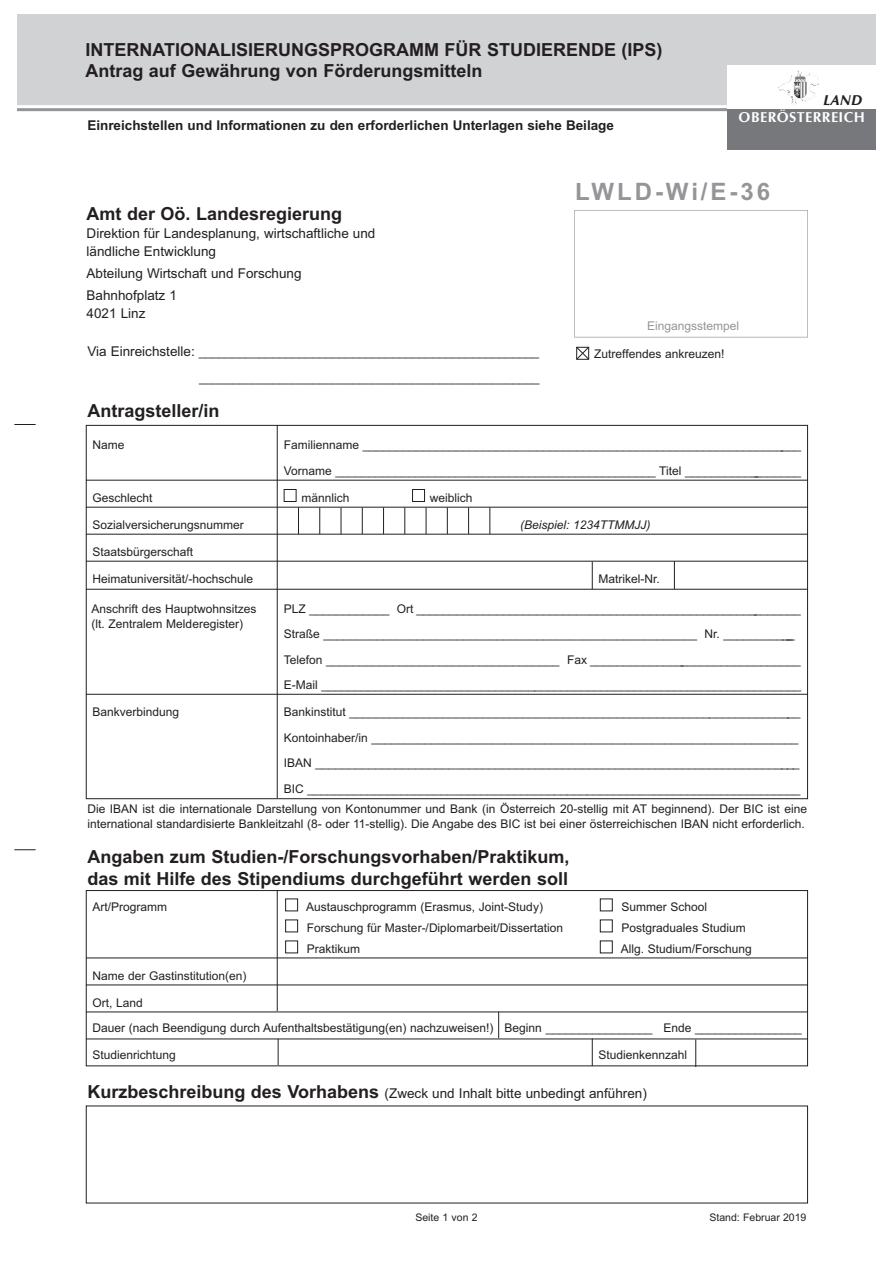
<style>
.page{position:relative;width:893px;height:1263px;background:#fff}
.page>*{position:absolute;margin:0;border:0;box-sizing:border-box;transform-origin:0 0}
.t1{font:700 24px "Arial";letter-spacing:.12em;color:#939598}
.t2{font:700 18px/21px "Arial";color:#231f20}
.t3{font:700 14.4px "Cg Omega";letter-spacing:.03em;color:#fff}
.t4{font:italic 700 14.4px "Cg Omega";color:#231f20}
.t5{font:13.5px/18px "Arial";color:#231f20}
.t6{font:700 13.5px "Arial";color:#231f20}
.t7{font:12px/25.5px "Arial";color:#231f20}
.t8{font:italic 12px "Arial";color:#231f20}
.t9{font:12px "Arial";color:#939598}
.t10{font:10.5px "Arial";color:#231f20}
.s1{font-size:13.5px}
.s2{font-weight:700;font-size:18px}
</style>
<div class="page">
<svg style="left:14px;top:424px;width:22px;height:1px"></svg>
<svg style="left:14px;top:849px;width:22px;height:1px"></svg>
<div style="left:17px;top:15px;width:859px;height:91px;background:#d1d2d4"></div>
<svg style="left:574px;top:210px;width:234px;height:128px"></svg>
<hr style="left:17px;top:108px;width:859px;height:3px;background:#939598">
<hr style="left:17px;top:105px;width:866px;height:2px;background:#fff">
<div style="left:727px;top:108px;width:149px;height:42px;background:#76787b"></div>
<div style="left:727px;top:65px;width:149px;height:43px;background:#fff"></div>
<img style="left:800px;top:72px;width:19px;height:14px">
<svg style="left:576px;top:346px;width:14px;height:14px"></svg>
<svg style="left:85px;top:479px;width:724px;height:216px"></svg>
<hr style="left:277px;top:425px;width:1px;height:373px;background:#231f20">
<svg style="left:592px;top:562px;width:1px;height:27px"></svg>
<svg style="left:674px;top:561px;width:1px;height:28px"></svg>
<svg style="left:298px;top:507px;width:1px;height:27px"></svg>
<svg style="left:319px;top:507px;width:1px;height:27px"></svg>
<svg style="left:341px;top:507px;width:1px;height:27px"></svg>
<svg style="left:362px;top:507px;width:1px;height:27px"></svg>
<svg style="left:383px;top:507px;width:1px;height:27px"></svg>
<svg style="left:404px;top:507px;width:1px;height:27px"></svg>
<svg style="left:426px;top:507px;width:1px;height:27px"></svg>
<svg style="left:447px;top:507px;width:1px;height:27px"></svg>
<svg style="left:468px;top:507px;width:1px;height:27px"></svg>
<svg style="left:489px;top:507px;width:1px;height:27px"></svg>
<div style="left:600px;top:940px;width:13px;height:13px;border:1px solid #231f20"></div>
<div style="left:285px;top:940px;width:13px;height:13px;border:1px solid #231f20"></div>
<div style="left:600px;top:919px;width:13px;height:13px;border:1px solid #231f20"></div>
<div style="left:285px;top:919px;width:13px;height:13px;border:1px solid #231f20"></div>
<div style="left:600px;top:898px;width:13px;height:13px;border:1px solid #231f20"></div>
<div style="left:285px;top:898px;width:13px;height:13px;border:1px solid #231f20"></div>
<svg style="left:85px;top:957px;width:724px;height:247px"></svg>
<hr style="left:277px;top:890px;width:1px;height:121px;background:#231f20">
<svg style="left:498px;top:1012px;width:1px;height:26px"></svg>
<svg style="left:278px;top:1039px;width:1px;height:26px"></svg>
<h2 class="t2" style="left:85px;top:41px;width:579px">INTERNATIONALISIERUNGSPROGRAMM FÜR STUDIERENDE (IPS)<br>Antrag auf Gewährung von Förderungsmitteln</h2>
<p class="t6" style="left:87px;top:121px;width:528px">Einreichstellen und Informationen zu den erforderlichen Unterlagen siehe Beilage</p>
<p class="t4" style="left:823px;top:91px;width:41px">LAND</p>
<p class="t3" style="left:739px;top:109px;width:128px">OBERÖSTERREICH</p>
<h2 class="t2" style="left:87px;top:204px;width:257px">Amt der Oö. Landesregierung</h2>
<p class="t5" style="left:87px;top:225px;width:290px">Direktion für Landesplanung, wirtschaftliche und ländliche Entwicklung</p>
<p class="t5" style="left:87px;top:263px;width:216px;line-height:22.2px">Abteilung Wirtschaft und Forschung<br>Bahnhofplatz 1</p>
<p class="t5" style="left:87px;top:306px;width:60px">4021 Linz</p>
<p class="t7" style="left:87px;top:340px;width:453px;text-align:right"><span class="s1">Via Einreichstelle:</span> ___________________________________________________ ___________________________________________________</p>
<h2 class="t2" style="left:87px;top:402px;width:134px">Antragsteller/in</h2>
<h1 class="t1" style="left:575px;top:182px;width:196px">LWLD-Wi/E-36</h1>
<p class="t9" style="left:647px;top:322px;width:94px">Eingangsstempel</p>
<p class="t7" style="left:594px;top:342px;width:132px">Zutreffendes ankreuzen!</p>
<p class="t7" style="left:92px;top:434px;width:34px">Name</p>
<p class="t7" style="left:284px;top:434px;width:519px">Familienname __________________________________________________________________<br>Vorname ________________________________________________ Titel __________________</p>
<p class="t7" style="left:92px;top:486px;width:62px">Geschlecht</p>
<p class="t7" style="left:302px;top:486px;width:50px">männlich</p>
<p class="t7" style="left:430px;top:486px;width:44px">weiblich</p>
<p class="t7" style="left:92px;top:513px;width:153px">Sozialversicherungsnummer</p>
<p class="t8" style="left:520px;top:518px;width:132px">(Beispiel: 1234TTMMJJ)</p>
<p class="t7" style="left:92px;top:540px;width:102px">Staatsbürgerschaft</p>
<p class="t7" style="left:92px;top:567px;width:162px">Heimatuniversität/-hochschule</p>
<p class="t7" style="left:598px;top:567px;width:63px">Matrikel-Nr.</p>
<p class="t7" style="left:284px;top:597px;width:519px">PLZ ____________ Ort __________________________________________________________ Straße ________________________________________________________ Nr. ____________ Telefon ___________________________________ Fax ________________________________ E-Mail ________________________________________________________________________</p>
<p class="t7" style="left:92px;top:701px;width:88px">Bankverbindung</p>
<p class="t7" style="left:284px;top:701px;width:518px">Bankinstitut ____________________________________________________________________ Kontoinhaber/in ________________________________________________________________ IBAN _________________________________________________________________________ BIC __________________________________________________________________________</p>
<p class="t7" style="left:92px;top:603px;width:166px;line-height:15px">Anschrift des Hauptwohnsitzes (lt. Zentralem Melderegister)</p>
<p class="t7" style="left:87px;top:803px;width:721px;line-height:14.4px">Die IBAN ist die internationale Darstellung von Kontonummer und Bank (in Österreich 20-stellig mit AT beginnend). Der BIC ist eine international standardisierte Bankleitzahl (8- oder 11-stellig). Die Angabe des BIC ist bei einer österreichischen IBAN nicht erforderlich.</p>
<h2 class="t2" style="left:87px;top:848px;width:484px;line-height:21.6px">Angaben zum Studien-/Forschungsvorhaben/Praktikum, das mit Hilfe des Stipen diums durchgeführt werden soll</h2>
<p class="t7" style="left:92px;top:895px;width:76px">Art/Programm</p>
<p class="t7" style="left:306px;top:895px;width:238px">Austauschprogramm (Erasmus, Joint-Study)</p>
<p class="t7" style="left:622px;top:895px;width:87px">Summer School</p>
<p class="t7" style="left:307px;top:916px;width:258px">Forschung für Master-/Diplomarbeit/Dissertation</p>
<p class="t7" style="left:622px;top:916px;width:126px">Postgraduales Studium</p>
<p class="t7" style="left:307px;top:937px;width:55px">Praktikum</p>
<p class="t7" style="left:621px;top:937px;width:133px">Allg. Studium/Forschung</p>
<p class="t7" style="left:92px;top:964px;width:156px">Name der Gastinstitution(en)</p>
<p class="t7" style="left:92px;top:991px;width:711px">Ort, Land<br>Dauer (nach Beendigung durch Aufenthaltsbestätigung(en) nachzuweisen!) Beginn ________________ Ende ________________</p>
<p class="t7" style="left:92px;top:1043px;width:85px">Studienrichtung</p>
<p class="t7" style="left:598px;top:1043px;width:90px">Studienkennzahl</p>
<p class="t5" style="left:87px;top:1086px;width:561px"><span class="s2">Kurzbeschreibung des Vorhabens</span> (Zweck und Inhalt bitte unbedingt anführen)</p>
<p class="t10" style="left:415px;top:1213px;width:64px">Seite 1 von 2</p>
<p class="t10" style="left:709px;top:1213px;width:98px">Stand: Februar 2019</p>
</div>
